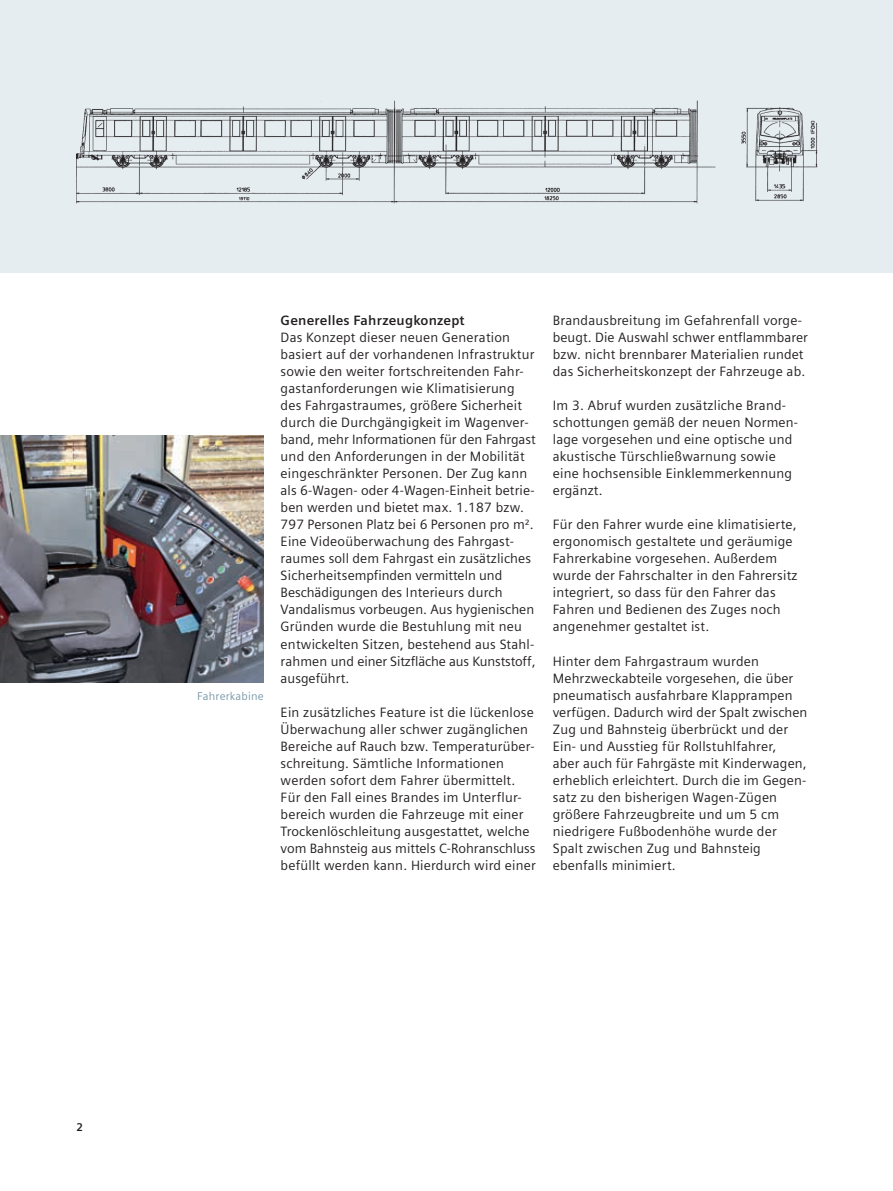
<style>
.page{position:relative;width:893px;height:1191px;background:#fff}
.page>*{position:absolute;margin:0;border:0;box-sizing:border-box;transform-origin:0 0}
.t1{font:13.5px/17px "Siemens Sans";letter-spacing:.015em;color:#231f20}
.t2{font:700 13.5px "Siemens Sans";letter-spacing:.015em;color:#231f20}
.t3{font:11.25px "Siemens Sans";letter-spacing:.015em;color:#7b99a9}
.t4{font:700 11.25px "Siemens Sans";color:#231f20}
</style>
<div class="page">
<div style="left:0;top:0;width:893px;height:272px;background:#e5edf1"></div>
<img style="left:77px;top:100px;width:741px;height:104px">
<img style="left:0;top:436px;width:264px;height:246px">
<p class="t4" style="left:77px;top:1120px;width:8px">2</p>
<p class="t3" style="left:197px;top:689px;width:68px">Fahrerkabine</p>
<p class="t2" style="left:281px;top:313px;width:185px">Generelles Fahrzeugkonzept</p>
<p class="t1" style="left:281px;top:329px;width:257px">Das Konzept dieser neuen Generation basiert auf der vorhandenen Infrastruktur sowie den weiter fortschreitenden Fahr&shy;gastanforderungen wie Klimatisierung des Fahrgastraumes, größere Sicherheit durch die Durchgängigkeit im Wagenver&shy;band, mehr Informationen für den Fahrgast und den Anforderungen in der Mobilität eingeschränkter Personen. Der Zug kann als 6-Wagen- oder 4-Wagen-Einheit betrie&shy;ben werden und bietet max. 1.187 bzw.<br>797 Personen Platz bei 6 Personen pro m².<br>Eine Videoüberwachung des Fahrgast&shy;raumes soll dem Fahrgast ein zusätzliches Sicherheitsempfinden vermitteln und Beschädigungen des Interieurs durch Vandalismus vorbeugen. Aus hygienischen Gründen wurde die Bestuhlung mit neu entwickelten Sitzen, bestehend aus Stahl&shy;rahmen und einer Sitzfläche aus Kunststoff, ausgeführt.</p>
<p class="t1" style="left:281px;top:703px;width:257px">Ein zusätzliches Feature ist die lückenlose Überwachung aller schwer zugänglichen Bereiche auf Rauch bzw. Temperaturüber&shy;schreitung. Sämtliche Informationen werden sofort dem Fahrer übermittelt.<br>Für den Fall eines Brandes im Unterflur&shy;bereich wurden die Fahrzeuge mit einer Trockenlöschleitung ausgestattet, welche vom Bahnsteig aus mittels C-Rohranschluss befüllt werden kann. Hierdurch wird einer</p>
<p class="t1" style="left:553px;top:312px;width:257px">Brandausbreitung im Gefahrenfall vorge&shy;beugt. Die Auswahl schwer entflammbarer bzw. nicht brennbarer Materialien rundet das Sicherheitskonzept der Fahrzeuge ab.</p>
<p class="t1" style="left:553px;top:397px;width:246px">Im 3. Abruf wurden zusätzliche Brand&shy;schottungen gemäß der neuen Normen&shy;lage vorgesehen und eine optische und akustische Türschließwarnung sowie eine hochsensible Einklemmerkennung ergänzt.</p>
<p class="t1" style="left:553px;top:516px;width:246px">Für den Fahrer wurde eine klimatisierte, ergonomisch gestaltete und geräumige Fahrerkabine vorgesehen. Außerdem wurde der Fahrschalter in den Fahrersitz integriert, so dass für den Fahrer das Fahren und Bedienen des Zuges noch angenehmer gestaltet ist.</p>
<p class="t1" style="left:553px;top:652px;width:256px">Hinter dem Fahrgastraum wurden Mehrzweckabteile vorgesehen, die über pneumatisch ausfahrbare Klapprampen verfügen. Dadurch wird der Spalt zwischen Zug und Bahnsteig überbrückt und der Ein- und Ausstieg für Rollstuhlfahrer,<br>aber auch für Fahrgäste mit Kinderwagen, erheblich erleichtert. Durch die im Gegen&shy;satz zu den bisherigen Wagen-Zügen größere Fahrzeugbreite und um 5 cm niedrigere Fußbodenhöhe wurde der Spalt zwischen Zug und Bahnsteig ebenfalls minimiert.</p>
</div>
